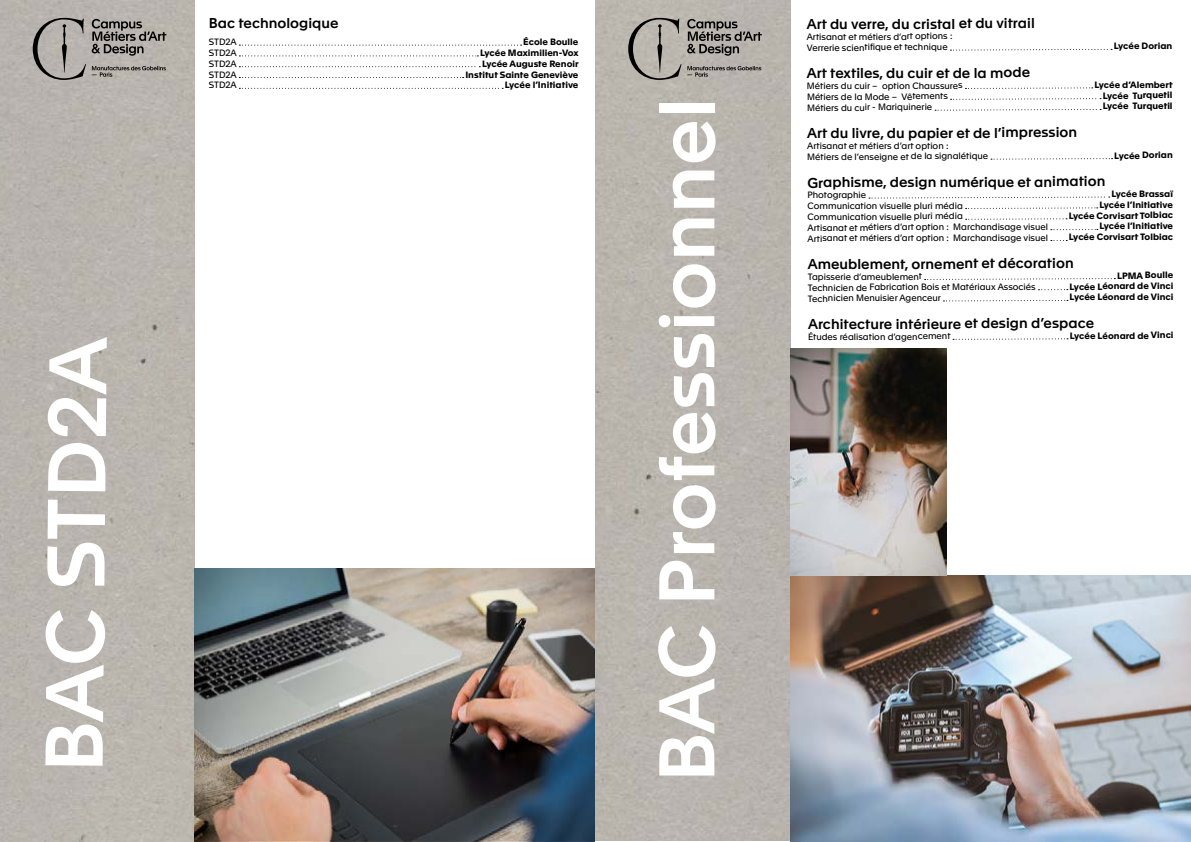
<style>
.page{position:relative;width:1191px;height:842px;background:#fff}
.page>*{position:absolute;margin:0;border:0;box-sizing:border-box;transform-origin:0 0}
.t1{font:500 80px "Apax";color:#fff}
.t2{font:500 77px "Apax";color:#fff}
.t3{font:500 14px "Apax";letter-spacing:-.005em;color:#000}
.t4{font:9px/10.8px "Apax";letter-spacing:-.005em;color:#000}
.t5{font:700 9px "Apax";letter-spacing:-.005em;color:#000}
</style>
<div class="page">
<div style="left:595px;top:0;width:195px;height:841px;background:#b9b5ae"></div>
<svg style="left:950px;top:48px;width:162px;height:3px"></svg>
<svg style="left:965px;top:87px;width:127px;height:2px"></svg>
<svg style="left:950px;top:98px;width:151px;height:2px"></svg>
<svg style="left:935px;top:109px;width:166px;height:2px"></svg>
<svg style="left:991px;top:158px;width:121px;height:2px"></svg>
<svg style="left:869px;top:196px;width:240px;height:3px"></svg>
<svg style="left:965px;top:207px;width:132px;height:2px"></svg>
<svg style="left:965px;top:218px;width:102px;height:2px"></svg>
<svg style="left:1050px;top:229px;width:47px;height:1px"></svg>
<svg style="left:924px;top:278px;width:191px;height:2px"></svg>
<svg style="left:1038px;top:289px;width:29px;height:1px"></svg>
<svg style="left:943px;top:299px;width:125px;height:3px"></svg>
<svg style="left:953px;top:338px;width:115px;height:2px"></svg>
<div style="left:0;top:0;width:195px;height:842px;background:#b9b4ae"></div>
<svg style="left:239px;top:45px;width:282px;height:1px"></svg>
<svg style="left:239px;top:55px;width:239px;height:1px"></svg>
<svg style="left:239px;top:66px;width:241px;height:1px"></svg>
<svg style="left:239px;top:77px;width:224px;height:1px"></svg>
<svg style="left:239px;top:88px;width:264px;height:1px"></svg>
<img style="left:195px;top:568px;width:400px;height:274px">
<svg style="left:33px;top:18px;width:53px;height:62px"></svg>
<svg style="left:92px;top:19px;width:74px;height:37px"></svg>
<svg style="left:92px;top:66px;width:74px;height:11px"></svg>
<svg style="left:628px;top:18px;width:53px;height:62px"></svg>
<svg style="left:687px;top:19px;width:75px;height:37px"></svg>
<svg style="left:687px;top:66px;width:74px;height:11px"></svg>
<img style="left:790px;top:575px;width:401px;height:267px">
<img style="left:790px;top:349px;width:157px;height:226px">
<h1 class="t1" style="left:14px;top:771px;width:437px;rotate:-89deg">BAC STD2A</h1>
<h3 class="t3" style="left:209px;top:13px;width:131px">Bac technologique</h3>
<p class="t4" style="left:209px;top:36px;width:29px">STD2A</p>
<p class="t5" style="left:523px;top:35px;width:57px">École Boulle</p>
<p class="t4" style="left:209px;top:47px;width:29px">STD2A</p>
<p class="t5" style="left:480px;top:46px;width:100px">Lycée Maximilien-Vox</p>
<p class="t4" style="left:209px;top:58px;width:29px">STD2A</p>
<p class="t5" style="left:482px;top:57px;width:98px">Lycée Auguste Renoir</p>
<p class="t4" style="left:209px;top:68px;width:29px">STD2A</p>
<p class="t5" style="left:465px;top:68px;width:115px">Institut Sainte Geneviève</p>
<p class="t4" style="left:209px;top:79px;width:29px">STD2A</p>
<p class="t5" style="left:505px;top:78px;width:75px">Lycée l’Initiative</p>
<h2 class="t2" style="left:631px;top:782px;width:686px;rotate:-90deg">BAC Professionnel</h2>
<h3 class="t3" style="left:806px;top:13px;width:230px">Art du verre, du cristal et du vitrail</h3>
<p class="t4" style="left:806px;top:30px;width:147px">Artisanat et métiers d’art options :<br>Verrerie scientifique et technique</p>
<p class="t5" style="left:1113px;top:39px;width:60px">Lycée Dorian</p>
<h3 class="t3" style="left:807px;top:63px;width:225px">Art textiles, du cuir et de la mode</h3>
<p class="t4" style="left:807px;top:80px;width:157px">Métiers du cuir – option Chaussures</p>
<p class="t5" style="left:1094px;top:78px;width:80px">Lycée d’Alembert</p>
<p class="t4" style="left:807px;top:90px;width:142px">Métiers de la Mode – Vêtements</p>
<p class="t5" style="left:1102px;top:89px;width:71px">Lycée Turquetil</p>
<p class="t4" style="left:807px;top:101px;width:127px">Métiers du cuir - Mariquinerie</p>
<p class="t5" style="left:1102px;top:99px;width:71px">Lycée Turquetil</p>
<h3 class="t3" style="left:807px;top:123px;width:272px">Art du livre, du papier et de l’impression</h3>
<p class="t4" style="left:807px;top:140px;width:183px">Artisanat et métiers d’art option :<br>Métiers de l’enseigne et de la signalétique</p>
<p class="t5" style="left:1114px;top:149px;width:60px">Lycée Dorian</p>
<h3 class="t3" style="left:807px;top:172px;width:299px">Graphisme, design numérique et animation</h3>
<p class="t4" style="left:807px;top:189px;width:60px">Photographie</p>
<p class="t5" style="left:1111px;top:187px;width:63px">Lycée Brassaï</p>
<p class="t4" style="left:807px;top:200px;width:157px">Communication visuelle pluri média</p>
<p class="t5" style="left:1099px;top:198px;width:75px">Lycée l’Initiative</p>
<p class="t4" style="left:807px;top:210px;width:157px">Communication visuelle pluri média</p>
<p class="t5" style="left:1068px;top:209px;width:106px">Lycée Corvisart Tolbiac</p>
<p class="t4" style="left:807px;top:221px;width:242px">Artisanat et métiers d’art option : Marchandisage visuel</p>
<p class="t5" style="left:1099px;top:219px;width:75px">Lycée l’Initiative</p>
<p class="t4" style="left:807px;top:232px;width:242px">Artisanat et métiers d’art option : Marchandisage visuel</p>
<p class="t5" style="left:1069px;top:230px;width:106px">Lycée Corvisart Tolbiac</p>
<h3 class="t3" style="left:807px;top:253px;width:267px">Ameublement, ornement et décoration</h3>
<p class="t4" style="left:808px;top:271px;width:116px">Tapisserie d’ameublement</p>
<p class="t5" style="left:1117px;top:269px;width:58px">LPMA Boulle</p>
<p class="t4" style="left:808px;top:281px;width:229px">Technicien de Fabrication Bois et Matériaux Associés</p>
<p class="t5" style="left:1069px;top:280px;width:105px">Lycée Léonard de Vinci</p>
<p class="t4" style="left:808px;top:292px;width:135px">Technicien Menuisier Agenceur</p>
<p class="t5" style="left:1069px;top:290px;width:105px">Lycée Léonard de Vinci</p>
<h3 class="t3" style="left:808px;top:313px;width:288px">Architecture intérieure et design d’espace</h3>
<p class="t4" style="left:808px;top:331px;width:144px">Études réalisation d’agencement</p>
<p class="t5" style="left:1069px;top:329px;width:105px">Lycée Léonard de Vinci</p>
</div>
